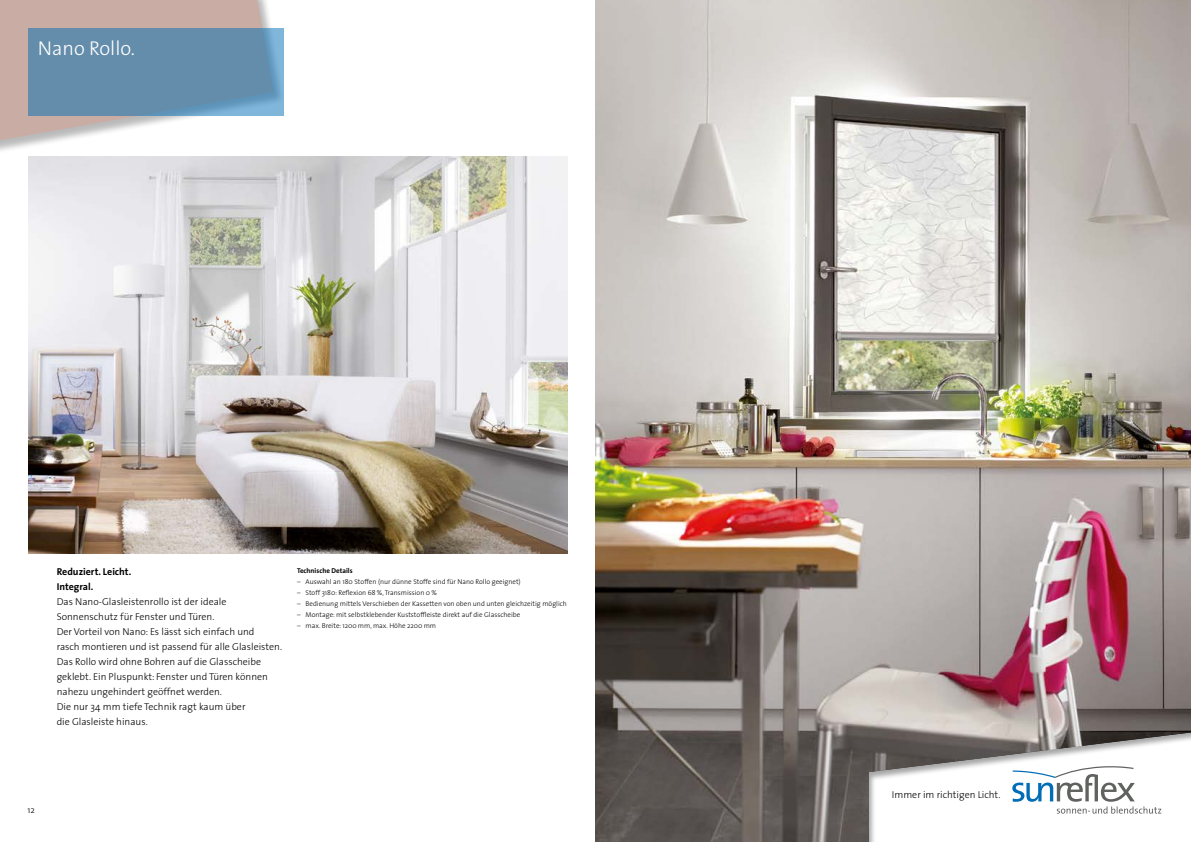
<style>
.page{position:relative;width:1191px;height:842px;background:#fff}
.page>*{position:absolute;margin:0;border:0;box-sizing:border-box;transform-origin:0 0}
.t1{font:300 20px "The Sans";color:#fff}
.t2{font:300 10px/15px "The Sans";color:#000}
.t3{font:700 10px/15px "The Sans";color:#000}
.t4{font:300 9px "The Sans";color:#000}
.t5{font:300 7px "The Sans";color:#000}
.t6{font:700 7px "The Sans";color:#000}
</style>
<div class="page">
<div style="left:0;top:0;width:286px;height:155px;background:#000;opacity:.55"></div>
<svg style="left:0;top:0;width:274px;height:143px"></svg>
<img style="left:28px;top:157px;width:539px;height:396px">
<svg style="left:28px;top:28px;width:255px;height:88px;background:#658faf"></svg>
<img style="left:595px;top:0;width:596px;height:842px">
<svg style="left:868px;top:731px;width:323px;height:111px"></svg>
<h1 class="t1" style="left:38px;top:32px;width:99px">Nano Rollo.</h1>
<p class="t3" style="left:57px;top:564px;width:76px">Reduziert. Leicht.<br>Integral.</p>
<p class="t2" style="left:57px;top:594px;width:227px">Das Nano-Glasleistenrollo ist der ideale Sonnenschutz für Fenster und Türen.<br>Der Vorteil von Nano: Es lässt sich einfach und<br>rasch montieren und ist passend für alle Glasleisten.<br>Das Rollo wird ohne Bohren auf die Glasscheibe geklebt. Ein Pluspunkt: Fenster und Türen können nahezu ungehindert geöffnet werden.<br>Die nur 34 mm tiefe Technik ragt kaum über<br>die Glasleiste hinaus.</p>
<p class="t6" style="left:297px;top:565px;width:57px">Technische Details</p>
<p class="t5" style="left:297px;top:576px;width:225px">– Auswahl an 180 Stoffen (nur dünne Stoffe sind für Nano Rollo geeignet)</p>
<p class="t5" style="left:297px;top:587px;width:141px">– Stoff 3180: Reflexion 68 %, Transmission 0 %</p>
<p class="t5" style="left:297px;top:598px;width:271px">– Bedienung mittels Verschieben der Kassetten von oben und unten gleichzeitig möglich</p>
<p class="t5" style="left:297px;top:609px;width:225px">– Montage: mit selbstklebender Kuststoffleiste direkt auf die Glasscheibe</p>
<p class="t5" style="left:297px;top:620px;width:141px">– max. Breite: 1200 mm, max. Höhe 2200 mm</p>
<p class="t4" style="left:28px;top:802px;width:9px">12</p>
<p class="t2" style="left:892px;top:787px;width:110px">Immer im richtigen Licht.</p>
</div>
